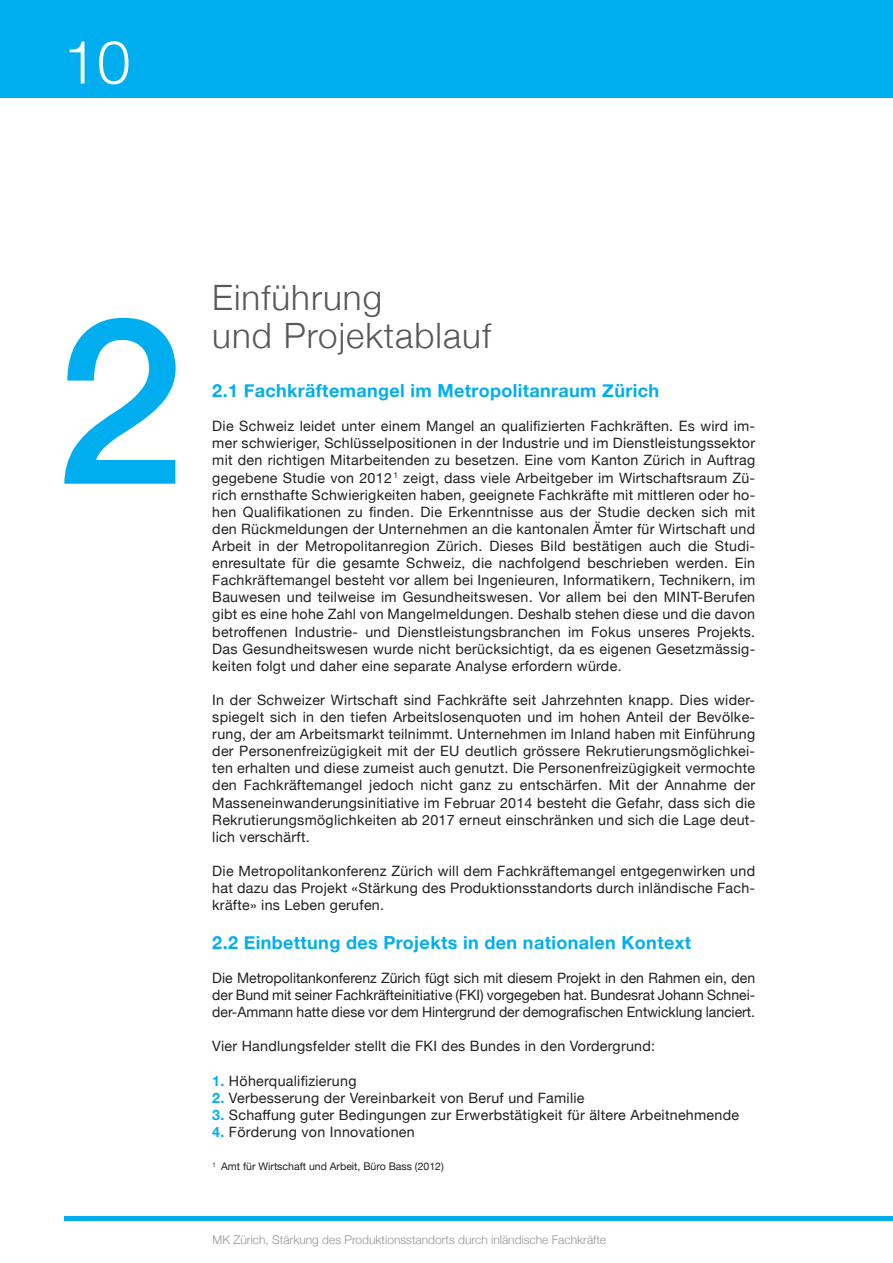
<style>
.page{position:relative;width:893px;height:1263px;background:#fff}
.page>*{position:absolute;margin:0;border:0;box-sizing:border-box;transform-origin:0 0}
.t1{font:500 232.2px "Helvetica Neue";color:#00aeef}
.t2{font:300 60px "Helvetica Neue";color:#fff}
.t3{font:300 34.95px/37.5px "Helvetica Neue";letter-spacing:.03em;color:#57585a}
.t4{font:700 18px "Helvetica Neue";letter-spacing:.02em;color:#00aeef}
.t5{font:14.25px/17.1px "Helvetica Neue";letter-spacing:.02em;color:#231f20;text-align:justify}
.t6{font:300 12px "Helvetica Neue";color:#939598}
.t7{font:10.5px "Helvetica Neue";color:#231f20}
.s1{font-weight:700;color:#00aeef}
</style>
<div class="page">
<div style="left:0;top:0;width:893px;height:97px;background:#00aeef"></div>
<hr style="left:64px;top:1216px;width:829px;height:4px;background:#00aeef">
<h2 class="t2" style="left:64px;top:14px;width:68px">10</h2>
<h1 class="t1" style="left:55px;top:214px;width:131px">2</h1>
<h3 class="t3" style="left:212px;top:276px;width:280px">Einführung<br>und Projektablauf</h3>
<p class="t4" style="left:212px;top:377px;width:448px">2.1 Fachkräftemangel im Metropolitanraum Zürich</p>
<p class="t5" style="left:212px;top:418px;width:544px">Die Schweiz leidet unter einem Mangel an qualifizierten Fachkräften. Es wird im&shy;mer schwieriger, Schlüsselpositionen in der Industrie und im Dienstleistungssektor mit den richtigen Mitarbeitenden zu besetzen. Eine vom Kanton Zürich in Auftrag gegebene Studie von 2012 <sup>1</sup> zeigt, dass viele Arbeitgeber im Wirtschaftsraum Zü&shy;rich ernsthafte Schwierigkeiten haben, geeignete Fachkräfte mit mittleren oder ho&shy;hen Qualifikationen zu finden. Die Erkenntnisse aus der Studie decken sich mit den Rückmeldungen der Unternehmen an die kantonalen Ämter für Wirtschaft und Arbeit in der Metropolitanregion Zürich. Dieses Bild bestätigen auch die Studi&shy;enresultate für die gesamte Schweiz, die nachfolgend beschrieben werden. Ein Fachkräftemangel besteht vor allem bei Ingenieuren, Informatikern, Technikern, im Bauwesen und teilweise im Gesundheitswesen. Vor allem bei den MINT-Berufen gibt es eine hohe Zahl von Mangelmeldungen. Deshalb stehen diese und die davon betroffenen Industrie- und Dienstleistungsbranchen im Fokus unseres Projekts.<br>Das Gesundheitswesen wurde nicht berücksichtigt, da es eigenen Gesetzmässig&shy;keiten folgt und daher eine separate Analyse erfordern würde.</p>
<p class="t5" style="left:212px;top:692px;width:544px">In der Schweizer Wirtschaft sind Fachkräfte seit Jahrzehnten knapp. Dies wider&shy;spiegelt sich in den tiefen Arbeitslosenquoten und im hohen Anteil der Bevölke&shy;rung, der am Arbeitsmarkt teilnimmt. Unternehmen im Inland haben mit Einführung der Personenfreizügigkeit mit der EU deutlich grössere Rekrutierungsmöglichkei&shy;ten erhalten und diese zumeist auch genutzt. Die Personenfreizügigkeit vermochte den Fachkräftemangel jedoch nicht ganz zu entschärfen. Mit der Annahme der Masseneinwanderungsinitiative im Februar 2014 besteht die Gefahr, dass sich die Rekrutierungsmöglichkeiten ab 2017 erneut einschränken und sich die Lage deut&shy;lich verschärft.</p>
<p class="t5" style="left:212px;top:863px;width:544px">Die Metropolitankonferenz Zürich will dem Fachkräftemangel entgegenwirken und hat dazu das Projekt «Stärkung des Produktionsstandorts durch inländische Fach&shy;kräfte» ins Leben gerufen.</p>
<p class="t4" style="left:212px;top:928px;width:480px">2.2 Einbettung des Projekts in den nationalen Kontext</p>
<p class="t5" style="left:212px;top:970px;width:544px">Die Metropolitankonferenz Zürich fügt sich mit diesem Projekt in den Rahmen ein, den der Bund mit seiner Fachkräfteinitiative (FKI) vorgegeben hat. Bundesrat Johann Schnei&shy;der-Ammann hatte diese vor dem Hintergrund der demografischen Entwicklung lanciert.</p>
<p class="t5" style="left:212px;top:1039px;width:444px">Vier Handlungsfelder stellt die FKI des Bundes in den Vordergrund:</p>
<p class="t5" style="left:212px;top:1073px;width:146px"><span class="s1">1.</span> Höherqualifizierung</p>
<p class="t5" style="left:212px;top:1090px;width:374px"><span class="s1">2.</span> Verbesserung der Vereinbarkeit von Beruf und Familie</p>
<p class="t5" style="left:212px;top:1107px;width:528px"><span class="s1">3.</span> Schaffung guter Bedingungen zur Erwerbstätigkeit für ältere Arbeitnehmende</p>
<p class="t5" style="left:212px;top:1124px;width:204px"><span class="s1">4.</span> Förderung von Innovationen</p>
<p class="t7" style="left:213px;top:1159px;width:233px"><sup>1</sup> Amt für Wirtschaft und Arbeit, Büro Bass (2012)</p>
<p class="t6" style="left:213px;top:1230px;width:395px">MK Zürich, Stärkung des Produktionsstandorts durch inländische Fachkräfte</p>
</div>
